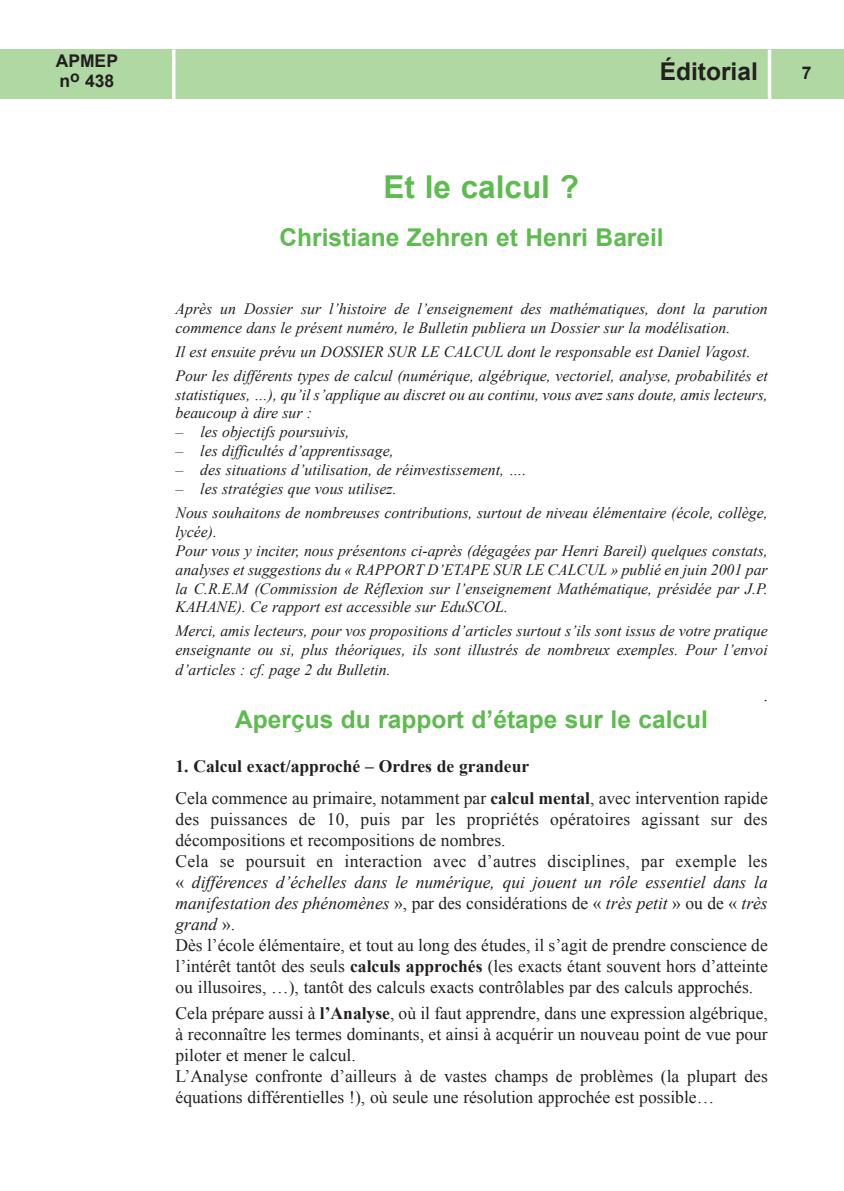
<style>
.page{position:relative;width:844px;height:1191px;background:#fff}
.page>*{position:absolute;margin:0;border:0;box-sizing:border-box;transform-origin:0 0}
.t1{font:700 31.5px "Arial";color:#5ebb50}
.t2{font:700 24.5px "Arial";color:#5ebb50}
.t3{font:700 24.5px "Arial";color:#231f20}
.t4{font:17.5px/21px "Times New Roman";color:#231f20}
.t5{font:700 17.5px/19.6px "Arial";color:#231f20}
.t6{font:italic 15.75px/18.9px "Times New Roman";color:#231f20}
.s1{font-weight:700}
.s2{font-style:italic}
</style>
<div class="page">
<div style="left:769px;top:50px;width:74px;height:49px;background:#afd8a2"></div>
<div style="left:174px;top:50px;width:595px;height:49px;background:#afd8a2"></div>
<div style="left:0;top:50px;width:174px;height:49px;background:#afd8a2"></div>
<hr style="left:172px;top:50px;width:3px;height:49px;background:#fff">
<svg style="left:767px;top:50px;width:4px;height:49px"></svg>
<p class="t5" style="left:56px;top:51px;width:64px">APMEP n<sup>o</sup> 438</p>
<h2 class="t3" style="left:659px;top:58px;width:100px">Éditorial</h2>
<p class="t5" style="left:801px;top:63px;width:11px">7</p>
<h1 class="t1" style="left:383px;top:170px;width:197px">Et le calcul ?</h1>
<h2 class="t2" style="left:279px;top:224px;width:385px">Christiane Zehren et Henri Bareil</h2>
<p class="t6" style="left:175px;top:299px;width:593px">Après un Dossier sur l’histoire de l’enseignement des mathématiques, dont la parution commence dans le présent numéro, le Bulletin publiera un Dossier sur la modélisation.</p>
<p class="t6" style="left:175px;top:339px;width:593px;line-height:23.8px">Il est ensuite prévu un DOSSIER SUR LE CALCUL dont le responsable est Daniel Vagost.<br>Pour les différents types de calcul (numérique, algébrique, vectoriel, analyse, probabilités et</p>
<p class="t6" style="left:175px;top:385px;width:593px">statistiques, …), qu’il s’applique au discret ou au continu, vous avez sans doute, amis lecteurs, beaucoup à dire sur :</p>
<p class="t6" style="left:175px;top:422px;width:175px">– les objectifs poursuivis,</p>
<p class="t6" style="left:175px;top:441px;width:219px">– les difficultés d’apprentissage,</p>
<p class="t6" style="left:175px;top:460px;width:352px">– des situations d’utilisation, de réinvestissement, ….</p>
<p class="t6" style="left:175px;top:477px;width:593px;line-height:23.8px">– les stratégies que vous utilisez.<br>Nous souhaitons de nombreuses contributions, surtout de niveau élémentaire (école, collège,</p>
<p class="t6" style="left:175px;top:522px;width:593px">lycée).<br>Pour vous y inciter, nous présentons ci-après (dégagées par Henri Bareil) quelques constats, analyses et suggestions du « RAPPORT D’ETAPE SUR LE CALCUL » publié en juin 2001 par la C.R.E.M (Commission de Réflexion sur l’enseignement Mathématique, présidée par J.P.<br>KAHANE). Ce rapport est accessible sur EduSCOL.</p>
<p class="t6" style="left:175px;top:621px;width:593px;line-height:19.4px;text-align:justify">Merci, amis lecteurs, pour vos propositions d’articles surtout s’ils sont issus de votre pratique enseignante ou si, plus théoriques, ils sont illustrés de nombreux exemples. Pour l’envoi d’articles : cf. page 2 du Bulletin.</p>
<p class="t4" style="left:763px;top:685px;width:6px">.</p>
<h2 class="t2" style="left:235px;top:706px;width:474px">Aperçus du rapport d’étape sur le calcul</h2>
<p class="t4" style="left:175px;top:751px;width:593px;line-height:31.2px"><span class="s1">1. Calcul exact/approché – Ordres de grandeur<br></span>Cela commence au primaire, notamment par <span class="s1">calcul mental</span>, avec intervention rapide</p>
<p class="t4" style="left:175px;top:808px;width:593px">des puissances de 10, puis par les propriétés opératoires agissant sur des décompositions et recompositions de nombres.<br>Cela se poursuit en interaction avec d’autres disciplines, par exemple les « <span class="s2">différences d’échelles dans le numérique, qui jouent un rôle essentiel dans la manifestation des phénomènes</span> », par des considérations de « <span class="s2">très petit</span> » ou de « <span class="s2">très grand</span> ».<br>Dès l’école élémentaire, et tout au long des études, il s’agit de prendre conscience de l’intérêt tantôt des seuls <span class="s1">calculs approchés</span> (les exacts étant souvent hors d’atteinte ou illusoires, …), tantôt des calculs exacts contrôlables par des calculs approchés.</p>
<p class="t4" style="left:175px;top:1002px;width:593px">Cela prépare aussi à <span class="s1">l’Analyse</span>, où il faut apprendre, dans une expression algébrique, à reconnaître les termes dominants, et ainsi à acquérir un nouveau point de vue pour piloter et mener le calcul.<br>L’Analyse confronte d’ailleurs à de vastes champs de problèmes (la plupart des équations différentielles !), où seule une résolution approchée est possible…</p>
</div>
